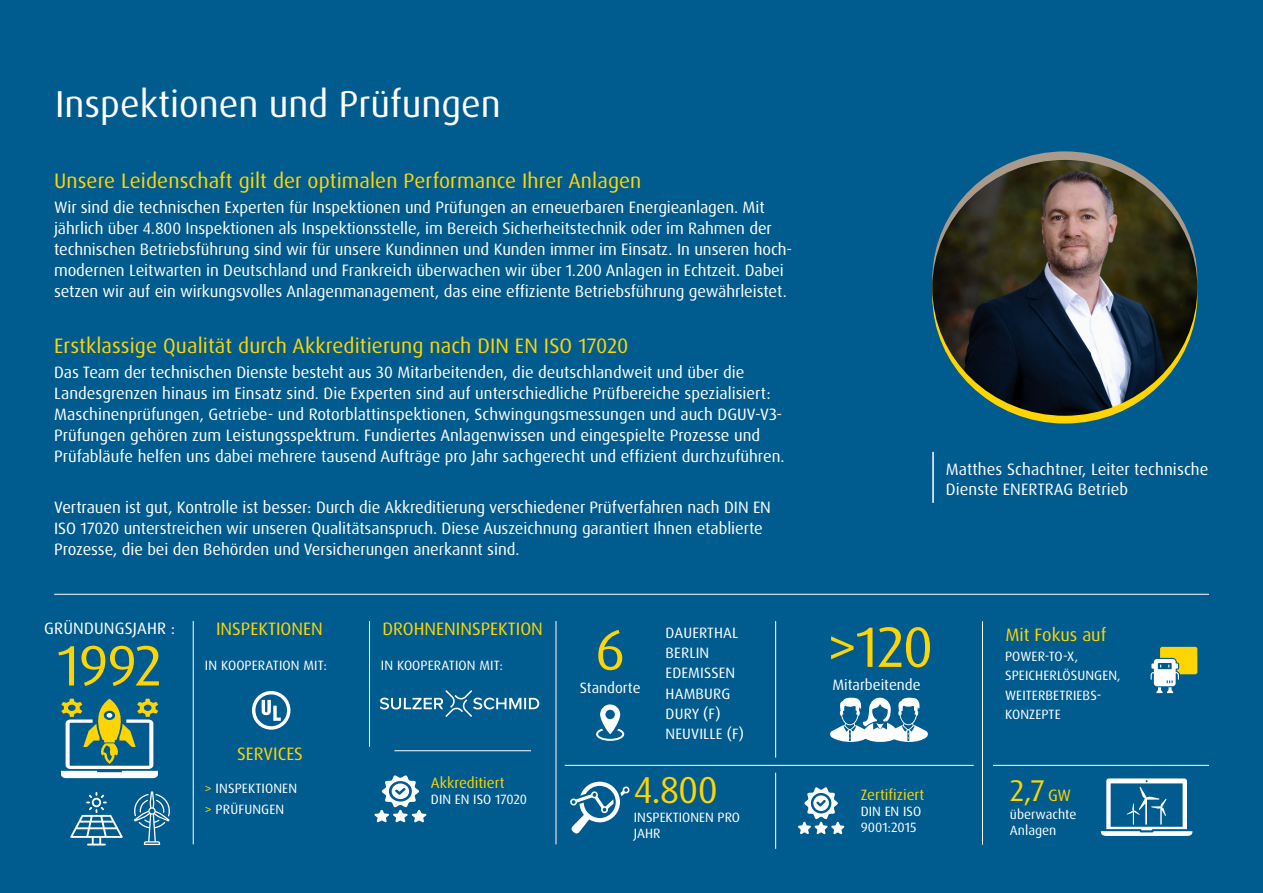
<style>
.page{position:relative;width:1263px;height:893px;background:#005b8f}
.page>*{position:absolute;margin:0;border:0;box-sizing:border-box;transform-origin:0 0}
.t1{font:57px "Dax Pro";letter-spacing:-.025em;color:#fed503}
.t2{font:37.5px "Dax Pro";color:#fff}
.t3{font:37.5px "Dax Pro";color:#fed503}
.t4{font:30px "Dax Pro";color:#fed503}
.t5{font:21px "Dax Pro";letter-spacing:.005em;color:#fed503}
.t6{font:18px "Dax Pro";color:#fed503}
.t7{font:16.5px/21px "Dax Pro";letter-spacing:-.005em;color:#fff}
.t8{font:15px "Dax Pro";letter-spacing:.01em;color:#fff}
.t9{font:15px "Dax Pro";color:#fed503}
.t10{font:13.5px/16.2px "Dax Pro";letter-spacing:.01em;color:#fff}
.s1{color:#fed503}
.s2{font-size:16.5px}
</style>
<div class="page">
<hr style="left:932px;top:452px;width:2px;height:51px;background:#fff">
<img style="left:932px;top:160px;width:265px;height:256px">
<svg style="left:61px;top:699px;width:97px;height:79px"></svg>
<svg style="left:570px;top:782px;width:60px;height:51px"></svg>
<svg style="left:798px;top:787px;width:47px;height:47px"></svg>
<svg style="left:830px;top:697px;width:98px;height:45px"></svg>
<hr style="left:565px;top:765px;width:409px;height:1px;background:#fff">
<hr style="left:993px;top:765px;width:216px;height:1px;background:#fff">
<hr style="left:775px;top:773px;width:1px;height:76px;background:#fff">
<svg style="left:1100px;top:778px;width:93px;height:58px"></svg>
<svg style="left:1150px;top:647px;width:47px;height:46px"></svg>
<hr style="left:775px;top:621px;width:1px;height:137px;background:#fff">
<hr style="left:556px;top:621px;width:1px;height:223px;background:#fff">
<hr style="left:193px;top:621px;width:1px;height:223px;background:#fff">
<hr style="left:982px;top:621px;width:1px;height:223px;background:#fff">
<svg style="left:596px;top:704px;width:28px;height:37px"></svg>
<svg style="left:252px;top:691px;width:39px;height:39px"></svg>
<hr style="left:54px;top:594px;width:1155px;height:1px;background:#fff">
<hr style="left:369px;top:621px;width:1px;height:126px;background:#fff">
<svg style="left:380px;top:690px;width:159px;height:27px"></svg>
<svg style="left:70px;top:792px;width:53px;height:53px"></svg>
<svg style="left:134px;top:791px;width:36px;height:54px"></svg>
<svg style="left:374px;top:775px;width:53px;height:48px"></svg>
<hr style="left:394px;top:750px;width:137px;height:1px;background:#fff">
<p class="t2" style="left:55px;top:79px;width:447px">Inspektionen und Prüfungen</p>
<p class="t5" style="left:54px;top:167px;width:589px">Unsere Leidenschaft gilt der optimalen Performance Ihrer Anlagen</p>
<p class="t7" style="left:54px;top:197px;width:740px">Wir sind die technischen Experten für Inspektionen und Prüfungen an erneuerbaren Energieanlagen. Mit jährlich über 4.800 Inspektionen als Inspektionsstelle, im Bereich Sicherheitstechnik oder im Rahmen der technischen Betriebsführung sind wir für unsere Kundinnen und Kunden immer im Einsatz. In unseren hoch&shy;modernen Leitwarten in Deutschland und Frankreich überwachen wir über 1.200 Anlagen in Echtzeit. Dabei setzen wir auf ein wirkungsvolles Anlagenmanagement, das eine effiziente Betriebsführung gewährleistet.</p>
<p class="t5" style="left:54px;top:332px;width:576px">Erstklassige Qualität durch Akkreditierung nach DIN EN ISO 17020</p>
<p class="t7" style="left:54px;top:362px;width:732px">Das Team der technischen Dienste besteht aus 30 Mitarbeitenden, die deutschlandweit und über die Landesgrenzen hinaus im Einsatz sind. Die Experten sind auf unterschiedliche Prüfbereiche spezialisiert:<br>Maschinenprüfungen, Getriebe- und Rotorblattinspektionen, Schwingungsmessungen und auch DGUV-V3- Prüfungen gehören zum Leistungsspektrum. Fundiertes Anlagenwissen und eingespielte Prozesse und Prüfabläufe helfen uns dabei mehrere tausend Aufträge pro Jahr sachgerecht und effizient durchzuführen.</p>
<p class="t7" style="left:54px;top:497px;width:718px">Vertrauen ist gut, Kontrolle ist besser: Durch die Akkreditierung verschiedener Prüfverfahren nach DIN EN<br>ISO 17020 unterstreichen wir unseren Qualitätsanspruch. Diese Auszeichnung garantiert Ihnen etablierte<br>Prozesse, die bei den Behörden und Versicherungen anerkannt sind.</p>
<p class="t7" style="left:946px;top:459px;width:264px;line-height:20.2px">Matthes Schachtner, Leiter technische<br>Dienste ENERTRAG Betrieb</p>
<p class="t7" style="left:44px;top:618px;width:132px">GRÜNDUNGSJAHR :</p>
<p class="t1" style="left:57px;top:629px;width:106px">1992</p>
<p class="t6" style="left:216px;top:617px;width:108px">INSPEKTIONEN</p>
<p class="t6" style="left:382px;top:617px;width:162px">DROHNENINSPEKTION</p>
<p class="t10" style="left:205px;top:657px;width:123px">IN KOOPERATION MIT:</p>
<p class="t6" style="left:237px;top:742px;width:67px">SERVICES</p>
<p class="t10" style="left:205px;top:781px;width:94px"><span class="s1">&gt;</span> INSPEKTIONEN</p>
<p class="t10" style="left:205px;top:801px;width:81px"><span class="s1">&gt;</span> PRÜFUNGEN</p>
<p class="t10" style="left:381px;top:657px;width:123px">IN KOOPERATION MIT:</p>
<p class="t9" style="left:431px;top:773px;width:75px">Akkreditiert</p>
<p class="t10" style="left:431px;top:791px;width:98px">DIN EN ISO 17020</p>
<p class="t1" style="left:595px;top:613px;width:31px">6</p>
<p class="t8" style="left:580px;top:678px;width:62px">Standorte</p>
<p class="t8" style="left:666px;top:623px;width:74px">DAUERTHAL</p>
<p class="t6" style="left:1005px;top:623px;width:102px">Mit Fokus auf</p>
<p class="t8" style="left:666px;top:643px;width:45px">BERLIN</p>
<p class="t8" style="left:666px;top:663px;width:71px">EDEMISSEN</p>
<p class="t8" style="left:666px;top:684px;width:66px">HAMBURG</p>
<p class="t8" style="left:666px;top:704px;width:57px">DURY (F)</p>
<p class="t8" style="left:666px;top:724px;width:80px">NEUVILLE (F)</p>
<p class="t1" style="left:827px;top:610px;width:107px">&gt;120</p>
<p class="t8" style="left:832px;top:675px;width:90px">Mitarbeitende</p>
<p class="t10" style="left:1005px;top:648px;width:75px">POWER-TO-X,</p>
<p class="t10" style="left:1005px;top:668px;width:117px">SPEICHERLÖSUNGEN,</p>
<p class="t10" style="left:1005px;top:687px;width:98px">WEITERBETRIEBS-</p>
<p class="t10" style="left:1005px;top:707px;width:57px">KONZEPTE</p>
<p class="t3" style="left:634px;top:766px;width:85px">4.800</p>
<p class="t10" style="left:634px;top:809px;width:108px">INSPEKTIONEN PRO<br>JAHR</p>
<p class="t9" style="left:861px;top:785px;width:65px">Zertifiziert</p>
<p class="t10" style="left:861px;top:803px;width:62px">DIN EN ISO<br>9001:2015</p>
<p class="t4" style="left:1010px;top:771px;width:63px">2,7 <span class="s2">GW</span></p>
<p class="t10" style="left:1010px;top:806px;width:68px">überwachte</p>
<p class="t10" style="left:1010px;top:822px;width:48px">Anlagen</p>
</div>
